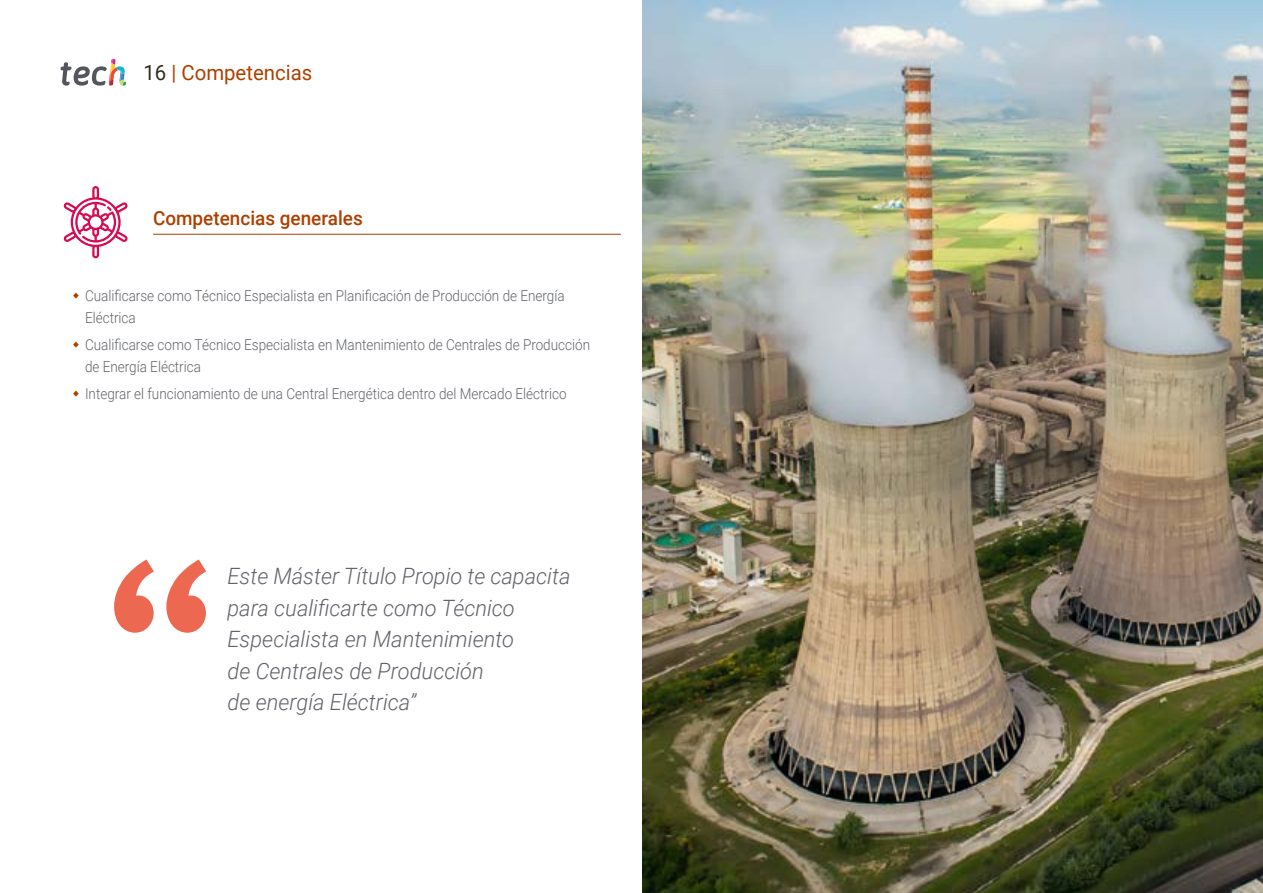
<style>
.page{position:relative;width:1263px;height:893px;background:#fff}
.page>*{position:absolute;margin:0;border:0;box-sizing:border-box;transform-origin:0 0}
.t1{font:italic 300 22.5px/31.5px "Roboto";color:#61646a}
.t2{font:21px "Roboto";color:#ae4000}
.t3{font:500 19.5px "Roboto";color:#ae4000}
.t4{font:300 15px/22.5px "Roboto";color:#61646a;scale:.9 1}
.s1{color:#312e20}
</style>
<div class="page">
<img style="left:642px;top:0;width:621px;height:893px">
<svg style="left:61px;top:59px;width:65px;height:27px"></svg>
<hr style="left:153px;top:234px;width:468px;height:1px;background:#ae4000">
<svg style="left:114px;top:559px;width:92px;height:74px"></svg>
<svg style="left:63px;top:186px;width:65px;height:72px"></svg>
<h2 class="t2" style="left:144px;top:57px;width:170px"><span class="s1">16</span> | Competencias</h2>
<h3 class="t3" style="left:153px;top:205px;width:211px">Competencias generales</h3>
<p class="t4" style="left:85px;top:284px;width:534px">Cualificarse como Técnico Especialista en Planificación de Producción de Energía<br>Eléctrica</p>
<p class="t4" style="left:85px;top:333px;width:563px">Cualificarse como Técnico Especialista en Mantenimiento de Centrales de Producción de Energía Eléctrica</p>
<p class="t4" style="left:85px;top:382px;width:536px">Integrar el funcionamiento de una Central Energética dentro del Mercado Eléctrico</p>
<h1 class="t1" style="left:227px;top:559px;width:344px">Este Máster Título Propio te capacita para cualificarte como Técnico<br>Especialista en Mantenimiento<br>de Centrales de Producción<br>de energía Eléctrica”</h1>
</div>
